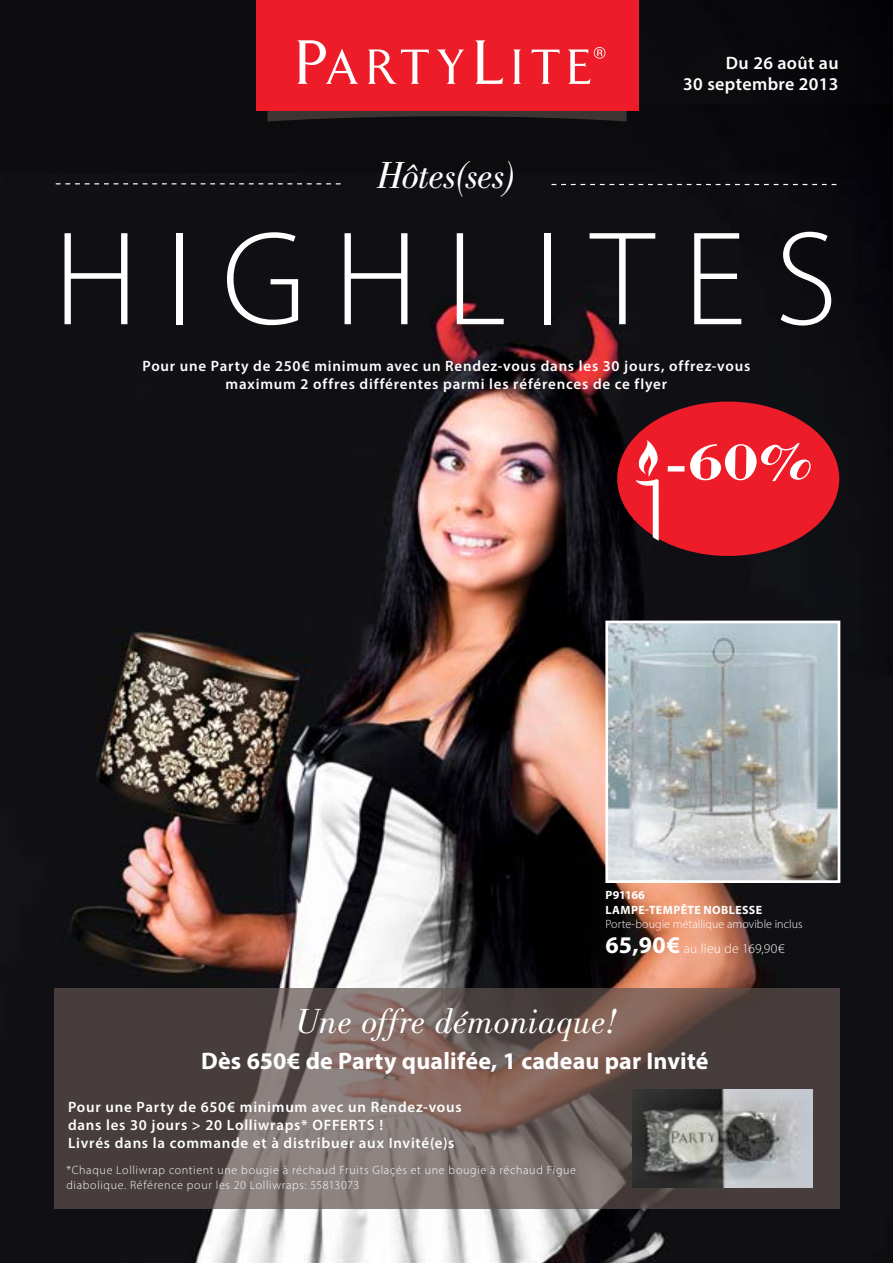
<style>
.page{position:relative;width:893px;height:1263px;background:#fff}
.page>*{position:absolute;margin:0;border:0;box-sizing:border-box;transform-origin:0 0}
.t1{font:300 135px "Myriad Pro";letter-spacing:.205em;color:#fff}
.t2{font:700 53.25px "Bodoni Std";color:#fff;scale:1.11 1}
.t3{font:italic 39px "Bodoni Std";letter-spacing:-.015em;color:#fff}
.t4{font:italic 36px "Bodoni Std";letter-spacing:.01em;color:#fff}
.t5{font:700 24px "Myriad Pro";letter-spacing:.005em;color:#fff}
.t6{font:600 18px/21px "Myriad Pro";letter-spacing:.02em;color:#fff;text-align:right}
.t7{font:600 15px/18px "Myriad Pro";letter-spacing:.05em;color:#fff;text-align:center}
.t8{font:300 13.5px "Myriad Pro";letter-spacing:.02em;color:#fff}
.t9{font:300 12px/14.4px "Myriad Pro";letter-spacing:.05em;color:#fff}
.t10{font:300 12px "Myriad Pro";letter-spacing:.005em;color:#fff}
.t11{font:700 12px/15px "Myriad Pro";letter-spacing:.03em;color:#fff}
.s1{font-weight:700;font-size:24px}
</style>
<div class="page">
<div style="left:0;top:104px;width:893px;height:70px;background:#0c0c0e"></div>
<div style="left:0;top:0;width:893px;height:104px;background:#0c0c0e"></div>
<img style="left:0;top:174px;width:893px;height:1089px">
<svg style="left:56px;top:183px;width:285px;height:1px"></svg>
<div style="left:617px;top:402px;width:222px;height:154px;background:#ed1c28;border-radius:50%"></div>
<svg style="left:634px;top:440px;width:27px;height:101px"></svg>
<svg style="left:551px;top:184px;width:285px;height:1px"></svg>
<div style="left:256px;top:0;width:382px;height:111px;background:#ed1c28"></div>
<svg style="left:267px;top:40px;width:360px;height:81px"></svg>
<svg style="left:54px;top:989px;width:786px;height:220px"></svg>
<img style="left:609px;top:625px;width:227px;height:254px">
<div style="left:605px;top:621px;width:235px;height:262px;border:3px solid #fff"></div>
<img style="left:633px;top:1089px;width:179px;height:99px">
<h3 class="t3" style="left:377px;top:153px;width:139px">Hôtes(ses)</h3>
<p class="t6" style="left:683px;top:52px;width:157px">Du 26 août au<br>30 septembre 2013</p>
<h1 class="t1" style="left:53px;top:198px;width:786px">HIGHLITES</h1>
<p class="t7" style="left:142px;top:357px;width:609px">Pour une Party de 250€ minimum avec un Rendez-vous dans les 30 jours, offrez-vous maximum 2 offres différentes parmi les références de ce flyer</p>
<h2 class="t2" style="left:666px;top:429px;width:138px">-60%</h2>
<p class="t11" style="left:605px;top:887px;width:158px">P91166<br>LAMPE-TEMPÊTE NOBLESSE</p>
<p class="t10" style="left:605px;top:917px;width:199px">Porte-bougie métallique amovible inclus</p>
<p class="t8" style="left:605px;top:941px;width:181px"><span class="s1">65,90€</span> au lieu de 169,90€</p>
<h3 class="t4" style="left:296px;top:1001px;width:324px">Une offre démoniaque!</h3>
<h3 class="t5" style="left:201px;top:1045px;width:509px">Dès 650€ de Party qualifée, 1 cadeau par Invité</h3>
<p class="t7" style="left:68px;top:1098px;width:395px;text-align:left">Pour une Party de 650€ minimum avec un Rendez-vous dans les 30 jours &gt; 20 Lolliwraps* OFFERTS !<br>Livrés dans la commande et à distribuer aux Invité(e)s</p>
<p class="t9" style="left:66px;top:1163px;width:511px">*Chaque Lolliwrap contient une bougie à réchaud Fruits Glaçés et une bougie à réchaud Figue diabolique. Référence pour les 20 Lolliwraps: 55813073</p>
</div>
